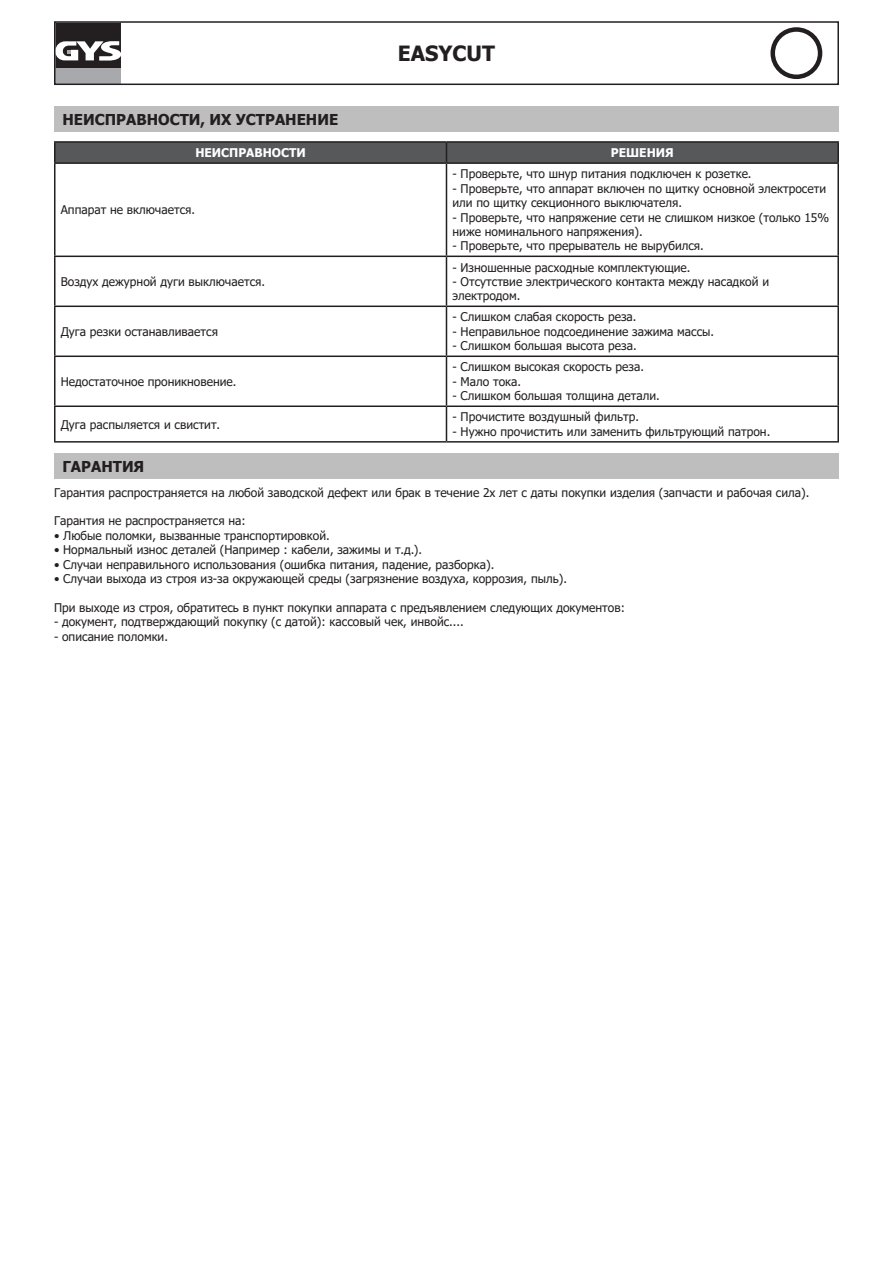
<style>
.page{position:relative;width:893px;height:1263px;background:#fff}
.page>*{position:absolute;margin:0;border:0;box-sizing:border-box;transform-origin:0 0}
.t1{font:700 21px "Tahoma";color:#231f20}
.t2{font:700 15px "Tahoma";color:#231f20}
.t3{font:12px/14.4px "Tahoma";color:#231f20}
.t4{font:700 12px "Tahoma";color:#fff}
</style>
<div class="page">
<div style="left:55px;top:68px;width:66px;height:16px;background:#a8a9ad"></div>
<svg style="left:57px;top:24px;width:64px;height:44px"></svg>
<div style="left:54px;top:21px;width:785px;height:64px;border:2px solid #231f20"></div>
<div style="left:770px;top:27px;width:52px;height:52px;border:4px solid #231f20;border-radius:50%"></div>
<div style="left:54px;top:106px;width:784px;height:26px;background:#bebebe"></div>
<hr style="left:54px;top:141px;width:392px;height:2px;background:#231f20">
<hr style="left:446px;top:141px;width:393px;height:2px;background:#231f20">
<div style="left:54px;top:142px;width:785px;height:20px;background:#57585a"></div>
<hr style="left:54px;top:162px;width:392px;height:2px;background:#231f20">
<hr style="left:54px;top:164px;width:2px;height:92px;background:#231f20">
<hr style="left:446px;top:162px;width:393px;height:2px;background:#231f20">
<hr style="left:446px;top:164px;width:1px;height:92px;background:#231f20">
<hr style="left:837px;top:164px;width:2px;height:92px;background:#231f20">
<hr style="left:54px;top:256px;width:392px;height:1px;background:#231f20">
<hr style="left:54px;top:257px;width:2px;height:49px;background:#231f20">
<hr style="left:446px;top:256px;width:393px;height:1px;background:#231f20">
<hr style="left:446px;top:257px;width:1px;height:49px;background:#231f20">
<hr style="left:837px;top:257px;width:2px;height:49px;background:#231f20">
<hr style="left:54px;top:306px;width:392px;height:1px;background:#231f20">
<hr style="left:54px;top:307px;width:2px;height:48px;background:#231f20">
<hr style="left:446px;top:306px;width:393px;height:1px;background:#231f20">
<hr style="left:446px;top:307px;width:1px;height:48px;background:#231f20">
<hr style="left:837px;top:307px;width:2px;height:48px;background:#231f20">
<hr style="left:54px;top:355px;width:392px;height:2px;background:#231f20">
<hr style="left:54px;top:357px;width:2px;height:48px;background:#231f20">
<hr style="left:446px;top:355px;width:393px;height:2px;background:#231f20">
<hr style="left:446px;top:357px;width:1px;height:48px;background:#231f20">
<hr style="left:837px;top:357px;width:2px;height:48px;background:#231f20">
<hr style="left:54px;top:405px;width:392px;height:2px;background:#231f20">
<hr style="left:54px;top:407px;width:2px;height:34px;background:#231f20">
<hr style="left:446px;top:405px;width:393px;height:2px;background:#231f20">
<hr style="left:446px;top:407px;width:1px;height:34px;background:#231f20">
<hr style="left:837px;top:407px;width:2px;height:34px;background:#231f20">
<hr style="left:54px;top:441px;width:392px;height:2px;background:#231f20">
<hr style="left:446px;top:441px;width:393px;height:2px;background:#231f20">
<div style="left:54px;top:453px;width:784px;height:26px;background:#bebebe"></div>
<p class="t1" style="left:398px;top:39px;width:99px">EASYCUT</p>
<p class="t2" style="left:63px;top:109px;width:277px">НЕИСПРАВНОСТИ, ИХ УСТРАНЕНИЕ</p>
<p class="t4" style="left:195px;top:144px;width:112px">НЕИСПРАВНОСТИ</p>
<p class="t4" style="left:611px;top:144px;width:64px">РЕШЕНИЯ</p>
<p class="t3" style="left:61px;top:203px;width:136px">Аппарат не включается.</p>
<p class="t3" style="left:61px;top:275px;width:206px">Воздух дежурной дуги выключается.</p>
<p class="t3" style="left:61px;top:325px;width:159px">Дуга резки останавливается</p>
<p class="t3" style="left:61px;top:375px;width:177px">Недостаточное проникновение.</p>
<p class="t3" style="left:61px;top:418px;width:161px">Дуга распыляется и свистит.</p>
<p class="t3" style="left:452px;top:167px;width:301px">- Проверьте, что шнур питания подключен к розетке.</p>
<p class="t3" style="left:452px;top:182px;width:375px">- Проверьте, что аппарат включен по щитку основной электросети или по щитку секционного выключателя.</p>
<p class="t3" style="left:452px;top:211px;width:378px">- Проверьте, что напряжение сети не слишком низкое (только 15% ниже номинального напряжения).</p>
<p class="t3" style="left:452px;top:239px;width:253px">- Проверьте, что прерыватель не вырубился.</p>
<p class="t3" style="left:452px;top:261px;width:239px">- Изношенные расходные комплектующие.</p>
<p class="t3" style="left:452px;top:275px;width:318px">- Отсутствие электрического контакта между насадкой и электродом.</p>
<p class="t3" style="left:452px;top:311px;width:185px">- Слишком слабая скорость реза.</p>
<p class="t3" style="left:452px;top:325px;width:263px">- Неправильное подсоединение зажима массы.</p>
<p class="t3" style="left:452px;top:339px;width:186px">- Слишком большая высота реза.</p>
<p class="t3" style="left:452px;top:361px;width:193px">- Слишком высокая скорость реза.</p>
<p class="t3" style="left:452px;top:375px;width:70px">- Мало тока.</p>
<p class="t3" style="left:452px;top:389px;width:209px">- Слишком большая толщина детали.</p>
<p class="t3" style="left:452px;top:411px;width:188px">- Прочистите воздушный фильтр.</p>
<p class="t3" style="left:452px;top:425px;width:319px">- Нужно прочистить или заменить фильтрующий патрон.</p>
<p class="t2" style="left:63px;top:456px;width:83px">ГАРАНТИЯ</p>
<p class="t3" style="left:54px;top:486px;width:757px">Гарантия распространяется на любой заводской дефект или брак в течение 2х лет с даты покупки изделия (запчасти и рабочая сила).</p>
<p class="t3" style="left:54px;top:515px;width:193px">Гарантия не распространяется на:</p>
<p class="t3" style="left:54px;top:529px;width:277px">• Любые поломки, вызванные транспортировкой.</p>
<p class="t3" style="left:54px;top:543px;width:370px">• Нормальный износ деталей (Например : кабели, зажимы и т.д.).</p>
<p class="t3" style="left:54px;top:558px;width:442px">• Случаи неправильного использования (ошибка питания, падение, разборка).</p>
<p class="t3" style="left:54px;top:572px;width:514px">• Случаи выхода из строя из-за окружающей среды (загрязнение воздуха, коррозия, пыль).</p>
<p class="t3" style="left:54px;top:601px;width:572px">При выходе из строя, обратитесь в пункт покупки аппарата с предъявлением следующих документов:</p>
<p class="t3" style="left:54px;top:615px;width:411px">- документ, подтверждающий покупку (с датой): кассовый чек, инвойс....</p>
<p class="t3" style="left:54px;top:630px;width:116px">- описание поломки.</p>
</div>
